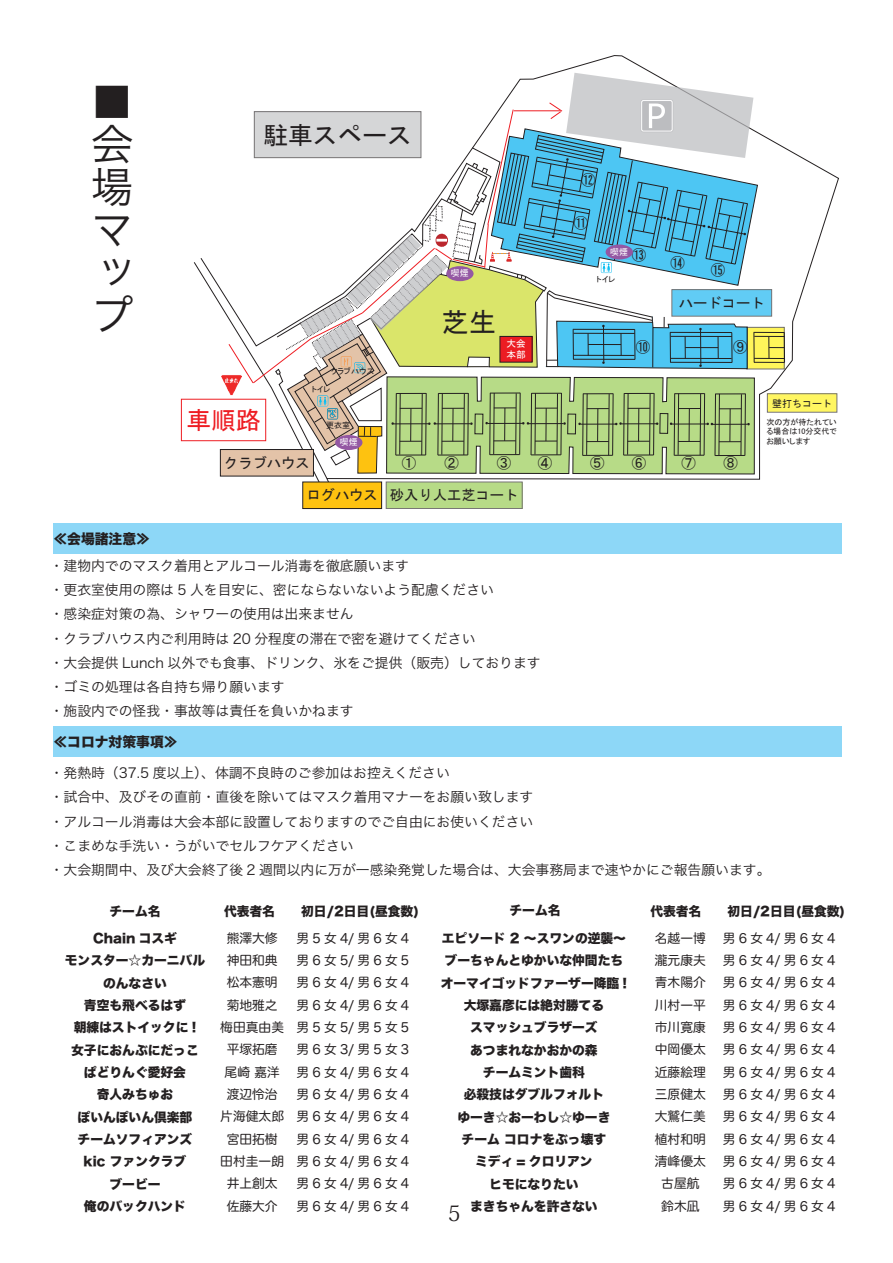
<style>
.page{position:relative;width:893px;height:1263px;background:#fff}
.page>*{position:absolute;margin:0;border:0;box-sizing:border-box;transform-origin:0 0}
.t1{font:42.45px/42.5px "Hira Kaku Pro W3";color:#231f20;text-align:justify}
.t2{font:27.6px "MS Gothic";color:#231f20}
.t3{font:24.75px "MS Gothic";color:#231f20}
.t4{font:24.75px "MS Gothic";color:#ee1d23}
.t5{font:21.3px "Koz Min Pr 6 N";color:#231f20}
.t6{font:14.25px "MS Gothic";color:#231f20}
.t7{font:13.8px "Hira Kaku Pro W3";color:#231f20}
.t8{font:13.8px "Hira Kaku Std W8";color:#231f20}
.t9{font:12.75px "Hira Maru Pro N W4";letter-spacing:.25em;color:#231f20}
.t10{font:12.75px "Hira Kaku Std N W8";color:#231f20}
.t11{font:12.75px "Hira Kaku Std W8";color:#231f20}
.t12{font:9.9px "MS Gothic";color:#231f20}
.t13{font:9.6px/11.6px "MS P Gothic";color:#fff}
.t14{font:8.85px "MS P Gothic";color:#fff}
.t15{font:8.1px/9.6px "MS P Gothic";color:#231f20;text-align:justify}
</style>
<div class="page">
<svg style="left:553px;top:55px;width:286px;height:425px"></svg>
<hr style="left:754px;top:362px;width:31px;height:1px;background:#231f20">
<hr style="left:754px;top:358px;width:31px;height:1px;background:#231f20">
<hr style="left:754px;top:336px;width:30px;height:1px;background:#231f20">
<hr style="left:754px;top:332px;width:30px;height:1px;background:#231f20">
<svg style="left:768px;top:337px;width:16px;height:22px"></svg>
<hr style="left:784px;top:332px;width:1px;height:30px;background:#231f20">
<div style="left:181px;top:399px;width:85px;height:42px;border:1px solid #ee1d23"></div>
<div style="left:386px;top:482px;width:136px;height:26px;background:#b7db87"></div>
<div style="left:303px;top:482px;width:79px;height:26px;background:#fec210"></div>
<div style="left:302px;top:482px;width:80px;height:27px;border:1px solid #231f20"></div>
<div style="left:672px;top:290px;width:100px;height:26px;background:#61ccf5"></div>
<div style="left:767px;top:394px;width:70px;height:18px;background:#fff661"></div>
<svg style="left:193px;top:73px;width:565px;height:425px"></svg>
<div style="left:500px;top:336px;width:32px;height:26px;background:#ec1c23"></div>
<div style="left:500px;top:336px;width:32px;height:26px;border:1px solid #231f20"></div>
<div style="left:335px;top:435px;width:27px;height:15px;background:#9458a3;border-radius:50%"></div>
<div style="left:606px;top:244px;width:27px;height:15px;background:#9458a3;border-radius:50%"></div>
<div style="left:446px;top:266px;width:28px;height:15px;background:#9458a3;border-radius:50%"></div>
<div style="left:53px;top:523px;width:789px;height:30px;background:#8dd7f7"></div>
<div style="left:53px;top:727px;width:789px;height:30px;background:#8dd7f7"></div>
<p class="t1" style="left:91px;top:78px;width:43px">■会場マップ</p>
<p class="t8" style="left:53px;top:531px;width:98px">≪会場諸注意≫</p>
<p class="t3" style="left:263px;top:122px;width:150px">駐車スペース</p>
<p class="t4" style="left:186px;top:408px;width:76px">車順路</p>
<p class="t15" style="left:331px;top:366px;width:44px">クラブハウス</p>
<p class="t15" style="left:312px;top:384px;width:20px">トイレ</p>
<p class="t15" style="left:326px;top:421px;width:26px">更衣室</p>
<p class="t14" style="left:340px;top:438px;width:19px">喫煙</p>
<p class="t14" style="left:451px;top:269px;width:19px">喫煙</p>
<p class="t2" style="left:441px;top:308px;width:57px">芝生</p>
<p class="t13" style="left:507px;top:337px;width:21px">大会本部</p>
<p class="t6" style="left:581px;top:173px;width:16px">⑫</p>
<p class="t6" style="left:574px;top:216px;width:16px">⑪</p>
<p class="t14" style="left:610px;top:247px;width:19px">喫煙</p>
<p class="t6" style="left:632px;top:248px;width:16px">⑬</p>
<p class="t15" style="left:597px;top:275px;width:20px">トイレ</p>
<p class="t6" style="left:670px;top:256px;width:16px">⑭</p>
<p class="t6" style="left:711px;top:263px;width:16px">⑮</p>
<p class="t6" style="left:679px;top:296px;width:87px">ハードコート</p>
<p class="t6" style="left:636px;top:340px;width:16px">⑩</p>
<p class="t6" style="left:733px;top:340px;width:16px">⑨</p>
<p class="t12" style="left:772px;top:398px;width:61px">壁打ちコート</p>
<p class="t15" style="left:766px;top:417px;width:72px">次の方が待たれている場合は10分交代でお願いします</p>
<p class="t6" style="left:224px;top:456px;width:87px">クラブハウス</p>
<p class="t6" style="left:402px;top:456px;width:16px">①</p>
<p class="t6" style="left:445px;top:456px;width:16px">②</p>
<p class="t6" style="left:497px;top:456px;width:16px">③</p>
<p class="t6" style="left:538px;top:456px;width:16px">④</p>
<p class="t6" style="left:590px;top:456px;width:16px">⑤</p>
<p class="t6" style="left:632px;top:456px;width:16px">⑥</p>
<p class="t6" style="left:681px;top:456px;width:16px">⑦</p>
<p class="t6" style="left:724px;top:456px;width:16px">⑧</p>
<p class="t6" style="left:306px;top:488px;width:213px">ログハウス 砂入り人工芝コート</p>
<p class="t7" style="left:50px;top:554px;width:361px">・建物内でのマスク着用とアルコール消毒を徹底願います</p>
<p class="t7" style="left:50px;top:578px;width:446px">・更衣室使用の際は 5 人を目安に、密にならないないよう配慮ください</p>
<p class="t7" style="left:50px;top:602px;width:306px">・感染症対策の為、シャワーの使用は出来ません</p>
<p class="t7" style="left:50px;top:626px;width:427px">・クラブハウス内ご利用時は 20 分程度の滞在で密を避けてください</p>
<p class="t7" style="left:50px;top:650px;width:493px">・大会提供 Lunch 以外でも食事、ドリンク、氷をご提供（販売）しております</p>
<p class="t7" style="left:50px;top:674px;width:236px">・ゴミの処理は各自持ち帰り願います</p>
<p class="t7" style="left:50px;top:699px;width:306px">・施設内での怪我・事故等は責任を負いかねます</p>
<p class="t8" style="left:53px;top:734px;width:126px">≪コロナ対策事項≫</p>
<p class="t7" style="left:50px;top:760px;width:402px">・発熱時（37.5 度以上）、体調不良時のご参加はお控えください</p>
<p class="t7" style="left:50px;top:784px;width:485px">・試合中、及びその直前・直後を除いてはマスク着用マナーをお願い致します</p>
<p class="t7" style="left:50px;top:809px;width:485px">・アルコール消毒は大会本部に設置しておりますのでご自由にお使いください</p>
<p class="t7" style="left:50px;top:833px;width:306px">・こまめな手洗い・うがいでセルフケアください</p>
<p class="t7" style="left:50px;top:858px;width:722px">・大会期間中、及び大会終了後 2 週間以内に万が一感染発覚した場合は、大会事務局まで速やかにご報告願います。</p>
<p class="t11" style="left:109px;top:904px;width:53px">チーム名</p>
<p class="t11" style="left:224px;top:904px;width:53px">代表者名</p>
<p class="t11" style="left:301px;top:904px;width:119px">初日/2日目(昼食数)</p>
<p class="t11" style="left:509px;top:903px;width:53px">チーム名</p>
<p class="t11" style="left:650px;top:905px;width:53px">代表者名</p>
<p class="t11" style="left:727px;top:904px;width:119px">初日/2日目(昼食数)</p>
<p class="t10" style="left:93px;top:931px;width:85px">Chain コスギ</p>
<p class="t10" style="left:65px;top:953px;width:142px">モンスター☆カーニバル</p>
<p class="t10" style="left:103px;top:976px;width:65px">のんなさい</p>
<p class="t10" style="left:84px;top:998px;width:104px">青空も飛べるはず</p>
<p class="t10" style="left:74px;top:1020px;width:124px">朝練はストイックに !</p>
<p class="t10" style="left:71px;top:1043px;width:129px">女子におんぶにだっこ</p>
<p class="t10" style="left:84px;top:1065px;width:104px">ぱどりんぐ愛好会</p>
<p class="t10" style="left:97px;top:1087px;width:78px">奇人みちゅお</p>
<p class="t10" style="left:78px;top:1110px;width:116px">ぽいんぽいん倶楽部</p>
<p class="t10" style="left:78px;top:1132px;width:116px">チームソフィアンズ</p>
<p class="t10" style="left:84px;top:1154px;width:104px">kic ファンクラブ</p>
<p class="t10" style="left:109px;top:1176px;width:53px">ブービー</p>
<p class="t10" style="left:84px;top:1199px;width:104px">俺のバックハンド</p>
<p class="t9" style="left:227px;top:927px;width:53px">熊澤大修</p>
<p class="t9" style="left:227px;top:949px;width:53px">神田和典</p>
<p class="t9" style="left:227px;top:971px;width:53px">松本憲明</p>
<p class="t9" style="left:227px;top:994px;width:53px">菊地雅之</p>
<p class="t9" style="left:220px;top:1016px;width:65px">梅田真由美</p>
<p class="t9" style="left:227px;top:1038px;width:53px">平塚拓磨</p>
<p class="t9" style="left:225px;top:1061px;width:57px">尾崎 嘉洋</p>
<p class="t9" style="left:227px;top:1083px;width:53px">渡辺怜治</p>
<p class="t9" style="left:220px;top:1105px;width:65px">片海健太郎</p>
<p class="t9" style="left:227px;top:1128px;width:53px">宮田拓樹</p>
<p class="t9" style="left:220px;top:1150px;width:65px">田村圭一朗</p>
<p class="t9" style="left:227px;top:1172px;width:53px">井上創太</p>
<p class="t9" style="left:227px;top:1195px;width:53px">佐藤大介</p>
<p class="t9" style="left:297px;top:927px;width:114px">男5女4/男6女4</p>
<p class="t9" style="left:297px;top:949px;width:114px">男6女5/男6女5</p>
<p class="t9" style="left:297px;top:971px;width:114px">男6女4/男6女4</p>
<p class="t9" style="left:297px;top:994px;width:114px">男6女4/男6女4</p>
<p class="t9" style="left:297px;top:1016px;width:114px">男5女5/男5女5</p>
<p class="t9" style="left:297px;top:1038px;width:114px">男6女3/男5女3</p>
<p class="t9" style="left:297px;top:1061px;width:114px">男6女4/男6女4</p>
<p class="t9" style="left:297px;top:1083px;width:114px">男6女4/男6女4</p>
<p class="t9" style="left:297px;top:1105px;width:114px">男6女4/男6女4</p>
<p class="t9" style="left:297px;top:1128px;width:114px">男6女4/男6女4</p>
<p class="t9" style="left:297px;top:1150px;width:114px">男6女4/男6女4</p>
<p class="t9" style="left:297px;top:1172px;width:114px">男6女4/男6女4</p>
<p class="t9" style="left:297px;top:1195px;width:114px">男6女4/男6女4</p>
<p class="t10" style="left:442px;top:931px;width:186px">エピソード 2 〜スワンの逆襲〜</p>
<p class="t10" style="left:445px;top:953px;width:180px">ブーちゃんとゆかいな仲間たち</p>
<p class="t10" style="left:441px;top:976px;width:188px">オーマイゴッドファーザー降臨 !</p>
<p class="t10" style="left:464px;top:998px;width:142px">大塚嘉彦には絶対勝てる</p>
<p class="t10" style="left:470px;top:1020px;width:129px">スマッシュブラザーズ</p>
<p class="t10" style="left:470px;top:1043px;width:129px">あつまれなかおかの森</p>
<p class="t10" style="left:483px;top:1065px;width:104px">チームミント歯科</p>
<p class="t10" style="left:464px;top:1087px;width:142px">必殺技はダブルフォルト</p>
<p class="t10" style="left:457px;top:1110px;width:155px">ゆーき☆おーわし☆ゆーき</p>
<p class="t10" style="left:462px;top:1132px;width:146px">チーム コロナをぶっ壊す</p>
<p class="t10" style="left:475px;top:1154px;width:119px">ミディ = クロリアン</p>
<p class="t10" style="left:489px;top:1176px;width:91px">ヒモになりたい</p>
<p class="t10" style="left:470px;top:1199px;width:129px">まきちゃんを許さない</p>
<p class="t5" style="left:448px;top:1201px;width:15px">5</p>
<p class="t9" style="left:655px;top:927px;width:53px">名越一博</p>
<p class="t9" style="left:655px;top:949px;width:53px">瀧元康夫</p>
<p class="t9" style="left:655px;top:971px;width:53px">青木陽介</p>
<p class="t9" style="left:655px;top:994px;width:53px">川村一平</p>
<p class="t9" style="left:655px;top:1016px;width:53px">市川寛康</p>
<p class="t9" style="left:655px;top:1038px;width:53px">中岡優太</p>
<p class="t9" style="left:655px;top:1061px;width:53px">近藤絵理</p>
<p class="t9" style="left:655px;top:1083px;width:53px">三原健太</p>
<p class="t9" style="left:655px;top:1105px;width:53px">大鷲仁美</p>
<p class="t9" style="left:655px;top:1128px;width:53px">植村和明</p>
<p class="t9" style="left:655px;top:1150px;width:53px">清峰優太</p>
<p class="t9" style="left:661px;top:1172px;width:40px">古屋航</p>
<p class="t9" style="left:661px;top:1195px;width:40px">鈴木凪</p>
<p class="t9" style="left:723px;top:927px;width:114px">男6女4/男6女4</p>
<p class="t9" style="left:723px;top:949px;width:114px">男6女4/男6女4</p>
<p class="t9" style="left:723px;top:971px;width:114px">男6女4/男6女4</p>
<p class="t9" style="left:723px;top:994px;width:114px">男6女4/男6女4</p>
<p class="t9" style="left:723px;top:1016px;width:114px">男6女4/男6女4</p>
<p class="t9" style="left:723px;top:1038px;width:114px">男6女4/男6女4</p>
<p class="t9" style="left:723px;top:1061px;width:114px">男6女4/男6女4</p>
<p class="t9" style="left:723px;top:1083px;width:114px">男6女4/男6女4</p>
<p class="t9" style="left:723px;top:1105px;width:114px">男6女4/男6女4</p>
<p class="t9" style="left:723px;top:1128px;width:114px">男6女4/男6女4</p>
<p class="t9" style="left:723px;top:1150px;width:114px">男6女4/男6女4</p>
<p class="t9" style="left:723px;top:1172px;width:114px">男6女4/男6女4</p>
<p class="t9" style="left:723px;top:1195px;width:114px">男6女4/男6女4</p>
</div>
